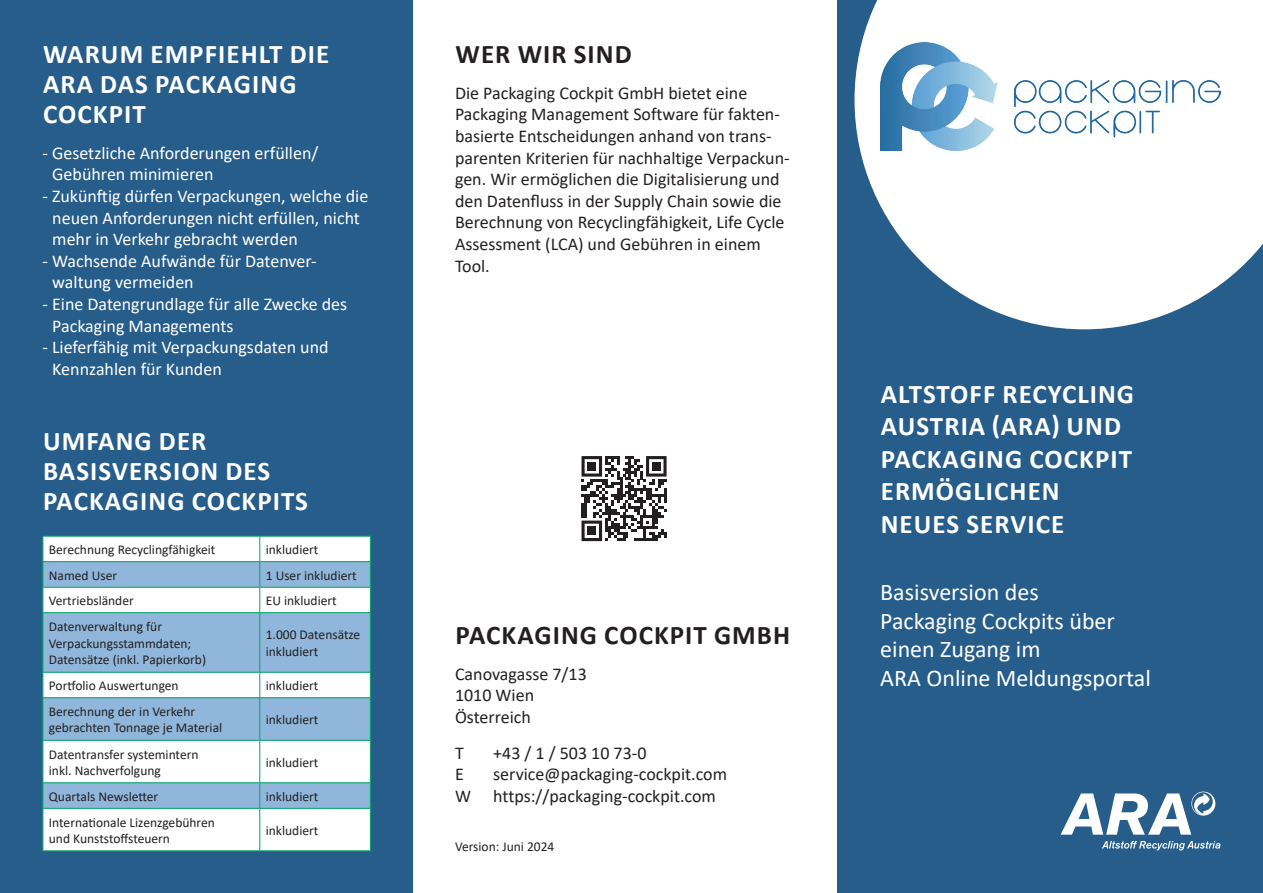
<style>
.page{position:relative;width:1263px;height:893px;background:#fff}
.page>*{position:absolute;margin:0;border:0;box-sizing:border-box;transform-origin:0 0}
.t1{font:700 27px/30px "Calibri";letter-spacing:.04em;color:#fff}
.t2{font:700 27px "Calibri";letter-spacing:.04em;color:#231f20}
.t3{font:24px/28.8px "Calibri";color:#fff}
.t4{font:18px/21.6px "Calibri";color:#231f20}
.t5{font:18px/21.6px "Calibri";color:#fff}
.t6{font:13.5px/16.2px "Calibri";color:#231f20}
</style>
<div class="page">
<div style="left:0;top:0;width:412px;height:893px;background:#275d8a"></div>
<div style="left:838px;top:0;width:425px;height:893px;background:#275d8a"></div>
<svg style="left:854px;top:0;width:409px;height:329px;fill:#fff"></svg>
<div style="left:44px;top:537px;width:326px;height:313px;background:#fff"></div>
<svg style="left:44px;top:562px;width:326px;height:246px;fill:#90b7db"></svg>
<hr style="left:43px;top:536px;width:217px;height:1px;background:#00a665">
<hr style="left:260px;top:536px;width:111px;height:1px;background:#00a665">
<hr style="left:43px;top:561px;width:217px;height:1px;background:#00a665">
<hr style="left:260px;top:561px;width:111px;height:1px;background:#00a665">
<hr style="left:43px;top:587px;width:217px;height:1px;background:#00a665">
<svg style="left:43px;top:536px;width:1px;height:76px"></svg>
<hr style="left:260px;top:587px;width:111px;height:1px;background:#00a665">
<svg style="left:259px;top:536px;width:1px;height:76px"></svg>
<svg style="left:370px;top:536px;width:1px;height:76px"></svg>
<hr style="left:43px;top:612px;width:217px;height:1px;background:#00a665">
<hr style="left:43px;top:613px;width:1px;height:59px;background:#00a665">
<hr style="left:260px;top:612px;width:111px;height:1px;background:#00a665">
<hr style="left:259px;top:613px;width:1px;height:59px;background:#00a665">
<hr style="left:370px;top:613px;width:1px;height:59px;background:#00a665">
<hr style="left:43px;top:672px;width:217px;height:1px;background:#00a665">
<svg style="left:43px;top:673px;width:1px;height:24px"></svg>
<hr style="left:260px;top:672px;width:111px;height:1px;background:#00a665">
<svg style="left:259px;top:673px;width:1px;height:24px"></svg>
<svg style="left:370px;top:673px;width:1px;height:24px"></svg>
<hr style="left:43px;top:697px;width:217px;height:1px;background:#00a665">
<hr style="left:43px;top:698px;width:1px;height:42px;background:#00a665">
<hr style="left:260px;top:697px;width:111px;height:1px;background:#00a665">
<hr style="left:259px;top:698px;width:1px;height:42px;background:#00a665">
<hr style="left:370px;top:698px;width:1px;height:42px;background:#00a665">
<hr style="left:43px;top:740px;width:217px;height:1px;background:#00a665">
<hr style="left:43px;top:741px;width:1px;height:41px;background:#00a665">
<hr style="left:260px;top:740px;width:111px;height:1px;background:#00a665">
<hr style="left:259px;top:741px;width:1px;height:41px;background:#00a665">
<hr style="left:370px;top:741px;width:1px;height:41px;background:#00a665">
<hr style="left:43px;top:782px;width:217px;height:1px;background:#00a665">
<svg style="left:43px;top:783px;width:1px;height:25px"></svg>
<hr style="left:260px;top:782px;width:111px;height:1px;background:#00a665">
<svg style="left:259px;top:783px;width:1px;height:25px"></svg>
<svg style="left:370px;top:783px;width:1px;height:25px"></svg>
<hr style="left:43px;top:808px;width:217px;height:1px;background:#00a665">
<hr style="left:43px;top:809px;width:1px;height:41px;background:#00a665">
<hr style="left:260px;top:808px;width:111px;height:1px;background:#00a665">
<hr style="left:259px;top:809px;width:1px;height:41px;background:#00a665">
<hr style="left:370px;top:809px;width:1px;height:41px;background:#00a665">
<hr style="left:43px;top:850px;width:217px;height:1px;background:#00a665">
<hr style="left:260px;top:850px;width:111px;height:1px;background:#00a665">
<svg style="left:1060px;top:792px;width:155px;height:43px"></svg>
<svg style="left:1102px;top:841px;width:118px;height:9px"></svg>
<img style="left:880px;top:43px;width:340px;height:107px">
<svg style="left:581px;top:456px;width:85px;height:85px"></svg>
<div style="left:587px;top:462px;width:9px;height:9px;background:#231f20"></div>
<div style="left:652px;top:462px;width:9px;height:9px;background:#231f20"></div>
<div style="left:587px;top:526px;width:9px;height:9px;background:#231f20"></div>
<h1 class="t1" style="left:43px;top:38px;width:288px">WARUM EMPFIEHLT DIE<br>ARA DAS PACKAGING<br>COCKPIT</h1>
<h3 class="t5" style="left:52px;top:142px;width:268px;text-indent:-10px">- Gesetzliche Anforderungen erfüllen/<br>Gebühren minimieren</h3>
<h3 class="t5" style="left:52px;top:185px;width:317px;text-indent:-10px">- Zukünftig dürfen Verpackungen, welche die neuen Anforderungen nicht erfüllen, nicht mehr in Verkehr gebracht werden</h3>
<h3 class="t5" style="left:52px;top:250px;width:265px;text-indent:-10px">- Wachsende Aufwände für Datenver&shy;waltung vermeiden</h3>
<h3 class="t5" style="left:52px;top:293px;width:296px;text-indent:-10px">- Eine Datengrundlage für alle Zwecke des<br>Packaging Managements</h3>
<h3 class="t5" style="left:52px;top:336px;width:278px;text-indent:-10px">- Lieferfähig mit Verpackungsdaten und<br>Kennzahlen für Kunden</h3>
<h1 class="t1" style="left:43px;top:426px;width:267px">UMFANG DER<br>BASISVERSION DES<br>PACKAGING COCKPITS</h1>
<p class="t6" style="left:49px;top:541px;width:168px">Berechnung Recyclingfähigkeit</p>
<p class="t6" style="left:266px;top:541px;width:54px">inkludiert</p>
<p class="t6" style="left:49px;top:567px;width:70px">Named User</p>
<p class="t6" style="left:266px;top:567px;width:92px">1 User inkludiert</p>
<p class="t6" style="left:49px;top:592px;width:86px">Vertriebsländer</p>
<p class="t6" style="left:266px;top:592px;width:72px">EU inkludiert</p>
<p class="t6" style="left:49px;top:618px;width:159px">Datenverwaltung für<br>Verpackungsstammdaten;<br>Datensätze (inkl. Papierkorb)</p>
<p class="t6" style="left:266px;top:626px;width:96px">1.000 Datensätze inkludiert</p>
<p class="t6" style="left:49px;top:677px;width:131px">Portfolio Auswertungen</p>
<p class="t6" style="left:266px;top:677px;width:54px">inkludiert</p>
<p class="t6" style="left:49px;top:703px;width:175px">Berechnung der in Verkehr gebrachten Tonnage je Material</p>
<p class="t6" style="left:266px;top:711px;width:54px">inkludiert</p>
<p class="t6" style="left:49px;top:746px;width:151px">Datentransfer systemintern inkl. Nachverfolgung</p>
<p class="t6" style="left:266px;top:754px;width:54px">inkludiert</p>
<p class="t6" style="left:49px;top:788px;width:111px">Quartals Newsletter</p>
<p class="t6" style="left:266px;top:788px;width:54px">inkludiert</p>
<p class="t6" style="left:49px;top:814px;width:168px">Internationale Lizenzgebühren und Kunststoffsteuern</p>
<p class="t6" style="left:266px;top:822px;width:54px">inkludiert</p>
<h1 class="t2" style="left:455px;top:35px;width:178px">WER WIR SIND</h1>
<p class="t4" style="left:455px;top:82px;width:336px">Die Packaging Cockpit GmbH bietet eine Packaging Management Software für fakten&shy;basierte Entscheidungen anhand von trans&shy;parenten Kriterien für nachhaltige Verpackun&shy;gen. Wir ermöglichen die Digitalisierung und den Datenfluss in der Supply Chain sowie die Berechnung von Recyclingfähigkeit, Life Cycle Assessment (LCA) und Gebühren in einem Tool.</p>
<h1 class="t2" style="left:455px;top:616px;width:336px">PACKAGING COCKPIT GMBH</h1>
<h3 class="t4" style="left:455px;top:662px;width:133px">Canovagasse 7/13<br>1010 Wien<br>Österreich</h3>
<h3 class="t4" style="left:455px;top:742px;width:10px">T</h3>
<h3 class="t4" style="left:493px;top:742px;width:155px">+43 / 1 / 503 10 73-0</h3>
<h3 class="t4" style="left:455px;top:763px;width:10px">E</h3>
<h3 class="t4" style="left:455px;top:763px;width:274px;text-indent:38px">service@packaging-cockpit.com<br>W https://packaging-cockpit.com</h3>
<p class="t6" style="left:455px;top:838px;width:101px">Version: Juni 2024</p>
<h1 class="t1" style="left:881px;top:377px;width:255px;line-height:32.4px">ALTSTOFF RECYCLING<br>AUSTRIA (ARA) UND<br>PACKAGING COCKPIT<br>ERMÖGLICHEN<br>NEUES SERVICE</h1>
<h2 class="t3" style="left:880px;top:577px;width:272px">Basisversion des<br>Packaging Cockpits über einen Zugang im<br>ARA Online Meldungsportal</h2>
</div>
